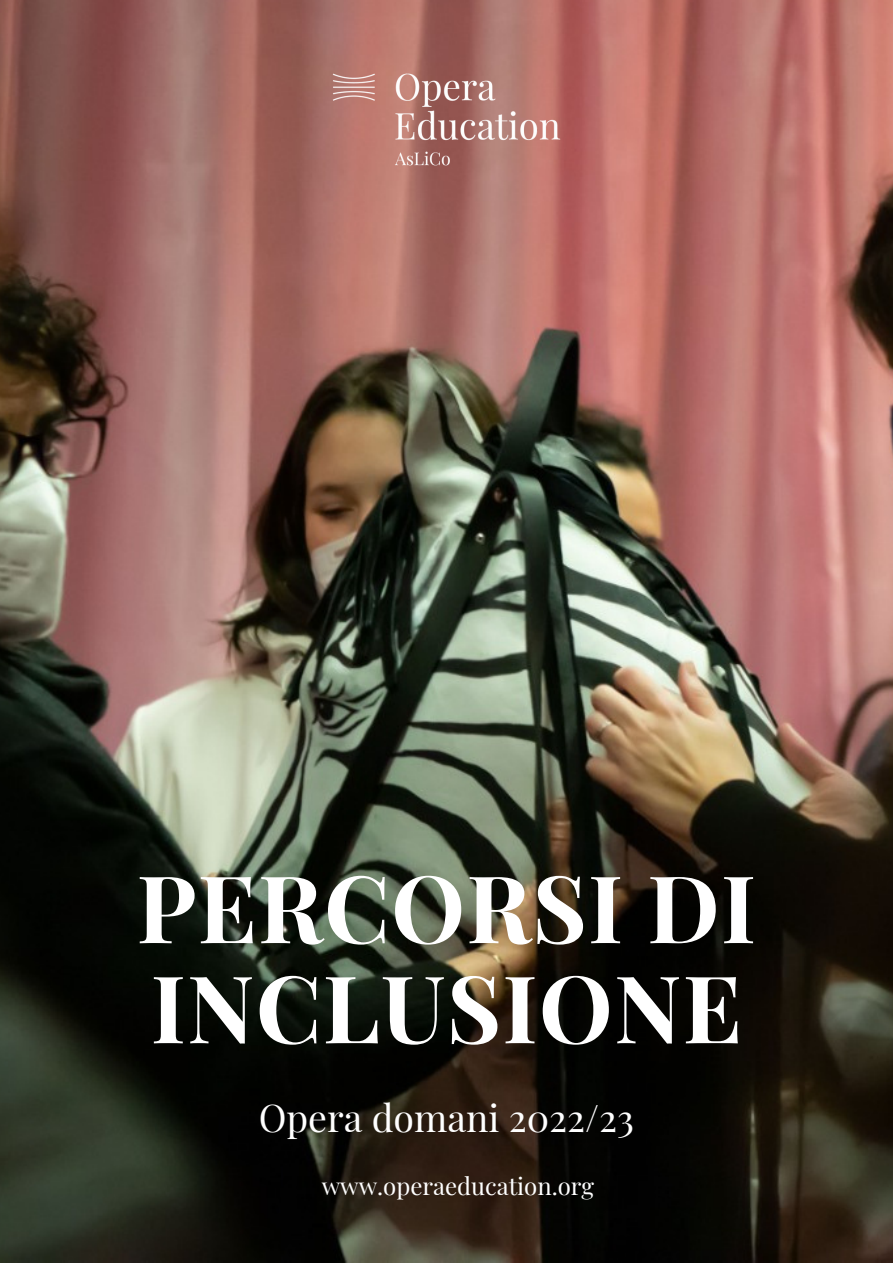
<style>
.page{position:relative;width:893px;height:1264px;background:#fff}
.page>*{position:absolute;margin:0;border:0;box-sizing:border-box;transform-origin:0 0}
.t1{font:700 93.45px/100.1px "Playfair Display";letter-spacing:.01em;color:#fff}
.t2{font:37.5px "Playfair Display";color:#fff}
.t3{font:24px "Playfair Display";color:#fff}
</style>
<div class="page">
<img style="left:0;top:0;width:892px;height:1262px">
<img style="left:288px;top:42px;width:316px;height:155px">
<h1 class="t1" style="left:136px;top:854px;width:621px">PERCORSI DI<br>INCLUSIONE</h1>
<h2 class="t2" style="left:259px;top:1090px;width:377px">Opera domani 2022/23</h2>
<p class="t3" style="left:322px;top:1169px;width:274px">www.operaeducation.org</p>
</div>
